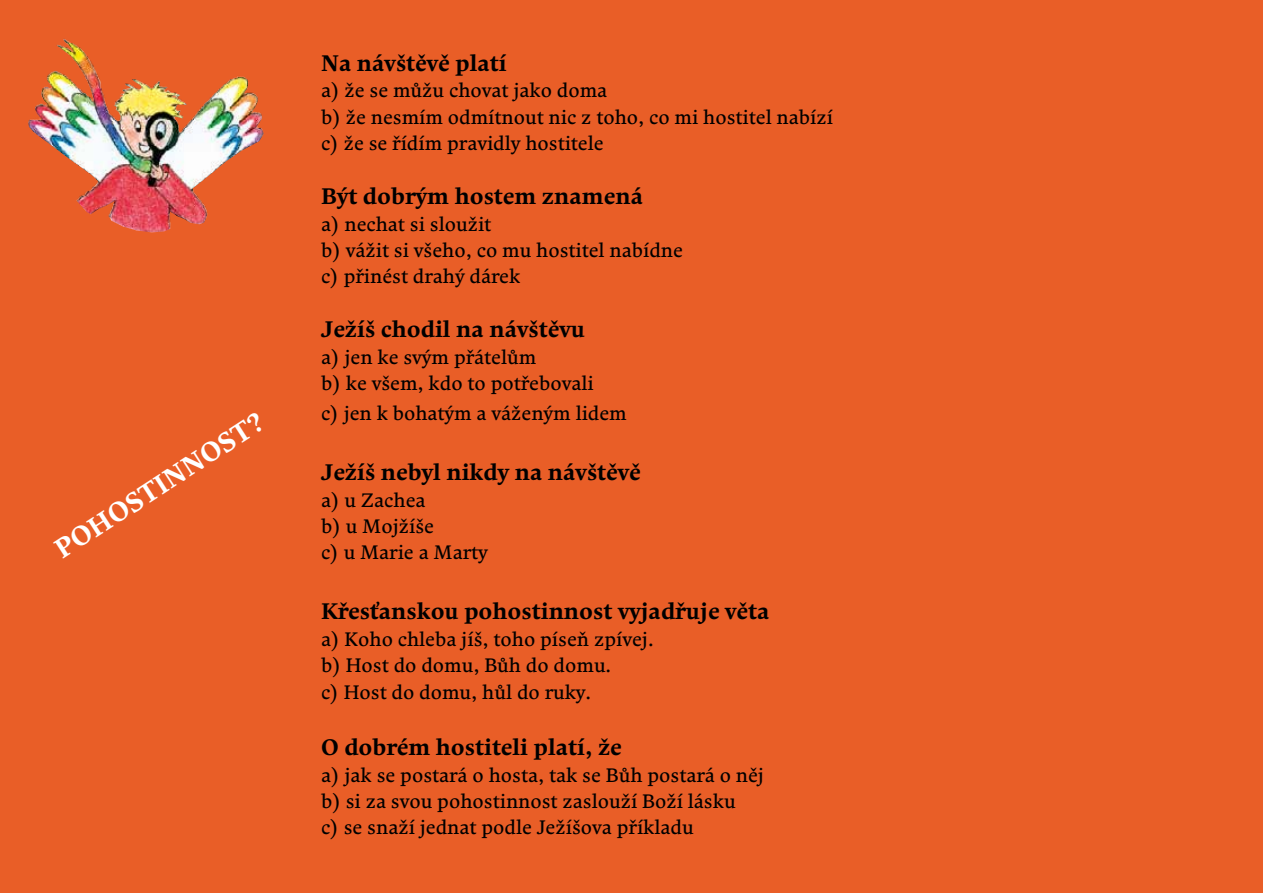
<style>
.page{position:relative;width:1263px;height:893px;background:#e95e27}
.page>*{position:absolute;margin:0;border:0;box-sizing:border-box;transform-origin:0 0}
.t1{font:700 27px "Comenia Serif Pro";color:#fff}
.t2{font:700 22.5px "Comenia Serif Pro";color:#000}
.t3{font:19.5px/26.4px "Comenia Serif Pro";color:#000}
</style>
<div class="page">
<img style="left:28px;top:39px;width:236px;height:193px">
<h1 class="t1" style="left:47px;top:535px;width:245px;rotate:-33deg">POHOSTINNOST?</h1>
<p class="t2" style="left:321px;top:47px;width:187px">Na návštěvě platí</p>
<p class="t3" style="left:321px;top:77px;width:513px">a) že se můžu chovat jako doma<br>b) že nesmím odmítnout nic z toho, co mi hostitel nabízí c) že se řídím pravidly hostitele</p>
<p class="t2" style="left:321px;top:180px;width:323px">Být dobrým hostem znamená</p>
<p class="t3" style="left:321px;top:210px;width:363px">a) nechat si sloužit<br>b) vážit si všeho, co mu hostitel nabídne c) přinést drahý dárek</p>
<p class="t2" style="left:321px;top:314px;width:265px">Ježíš chodil na návštěvu</p>
<p class="t3" style="left:321px;top:344px;width:274px">a) jen ke svým přátelům<br>b) ke všem, kdo to potřebovali</p>
<p class="t3" style="left:321px;top:400px;width:307px">c) jen k bohatým a váženým lidem</p>
<p class="t2" style="left:321px;top:456px;width:321px">Ježíš nebyl nikdy na návštěvě</p>
<p class="t3" style="left:321px;top:486px;width:168px">a) u Zachea<br>b) u Mojžíše<br>c) u Marie a Marty</p>
<p class="t2" style="left:321px;top:596px;width:450px">Křesťanskou pohostinnost vyjadřuje věta</p>
<p class="t3" style="left:321px;top:626px;width:334px">a) Koho chleba jíš, toho píseň zpívej. b) Host do domu, Bůh do domu.<br>c) Host do domu, hůl do ruky.</p>
<p class="t2" style="left:321px;top:731px;width:302px">O dobrém hostiteli platí, že</p>
<p class="t3" style="left:321px;top:761px;width:444px">a) jak se postará o hosta, tak se Bůh postará o něj b) si za svou pohostinnost zaslouží Boží lásku<br>c) se snaží jednat podle Ježíšova příkladu</p>
</div>
